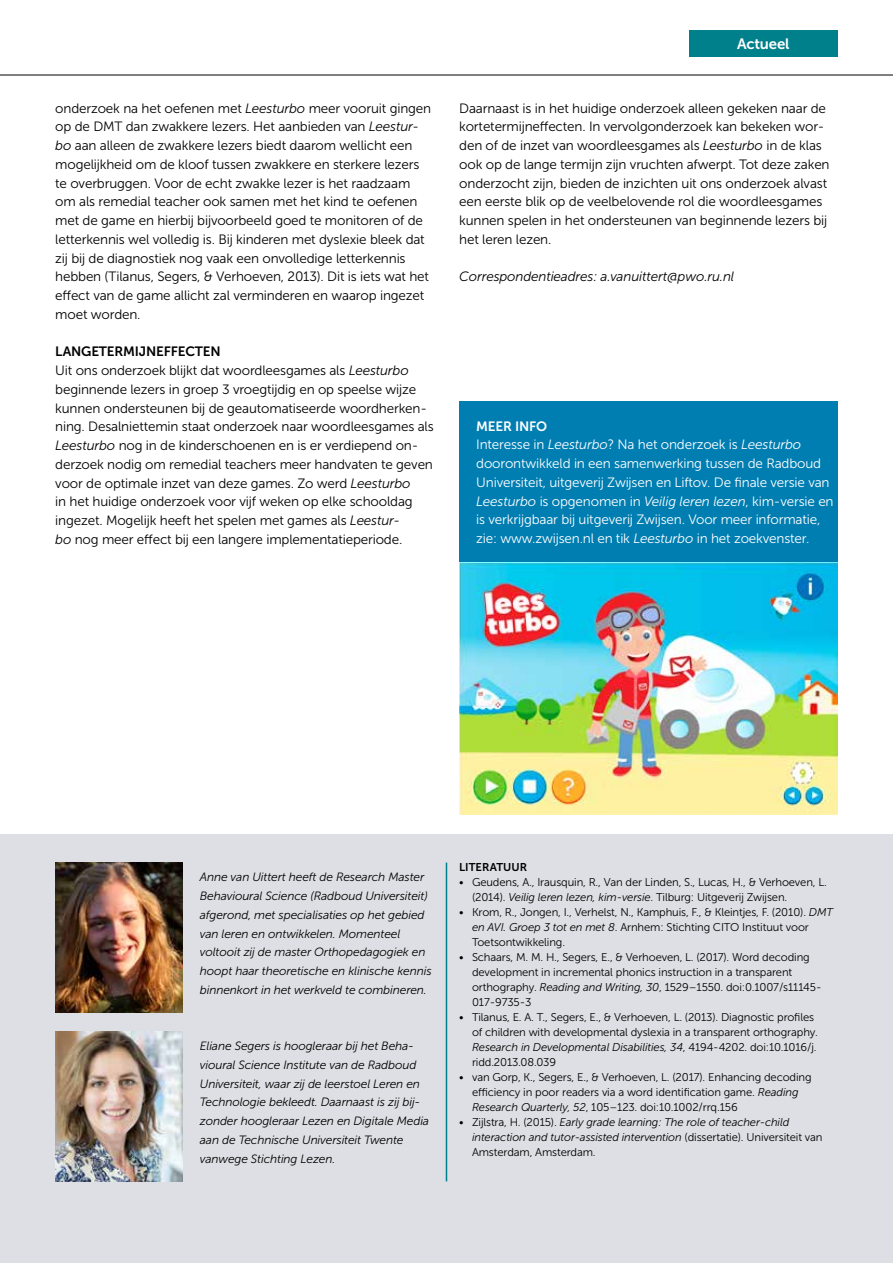
<style>
.page{position:relative;width:893px;height:1263px;background:#fff}
.page>*{position:absolute;margin:0;border:0;box-sizing:border-box;transform-origin:0 0}
.t1{font:15px "Museo Sans 700";letter-spacing:-.01em;color:#fff}
.t2{font:13.5px/18.8px "Museo Sans 300";letter-spacing:-.01em;color:#000}
.t3{font:13.5px/18.8px "Museo Sans 300";letter-spacing:-.01em;color:#fff}
.t4{font:italic 13.5px "Museo Sans 300";letter-spacing:-.01em;color:#000}
.t5{font:13.5px "Museo Sans 700";letter-spacing:-.01em;color:#000}
.t6{font:13.5px "Museo Sans 700";letter-spacing:-.01em;color:#fff}
.t7{font:italic 12px/18.8px "Museo Sans 300";letter-spacing:-.01em;color:#000}
.t8{font:11.25px/15px "Museo Sans 300";letter-spacing:-.01em;color:#000}
.t9{font:italic 11.25px/15px "Museo Sans 300";letter-spacing:-.01em;color:#000}
.t10{font:11.25px "Museo Sans 700";color:#000}
.s1{font-style:italic}
.s2{font-style:normal}
</style>
<div class="page">
<hr style="left:0;top:75px;width:893px;height:1px;background:#000">
<div style="left:689px;top:30px;width:149px;height:26px;background:#00808a"></div>
<div style="left:0;top:834px;width:893px;height:429px;background:#dddfe4"></div>
<img style="left:55px;top:1031px;width:128px;height:150px">
<img style="left:55px;top:863px;width:128px;height:150px">
<hr style="left:446px;top:863px;width:1px;height:318px;background:#00808a">
<div style="left:459px;top:401px;width:379px;height:161px;background:#007eb2"></div>
<img style="left:459px;top:562px;width:379px;height:252px">
<p class="t2" style="left:55px;top:99px;width:377px">onderzoek na het oefenen met <span class="s1">Leesturbo</span> meer vooruit gingen op de DMT dan zwakkere lezers. Het aanbieden van <span class="s1">Leestur&shy;bo</span> aan alleen de zwakkere lezers biedt daarom wellicht een mogelijkheid om de kloof tussen zwakkere en sterkere lezers te overbruggen. Voor de echt zwakke lezer is het raadzaam om als remedial teacher ook samen met het kind te oefenen met de game en hierbij bijvoorbeeld goed te monitoren of de letterkennis wel volledig is. Bij kinderen met dyslexie bleek dat zij bij de diagnostiek nog vaak een onvolledige letterkennis hebben (Tilanus, Segers, &amp; Verhoeven, 2013). Dit is iets wat het effect van de game allicht zal verminderen en waarop ingezet moet worden.</p>
<p class="t5" style="left:55px;top:344px;width:167px">LANGETERMIJNEFFECTEN</p>
<p class="t2" style="left:55px;top:361px;width:380px">Uit ons onderzoek blijkt dat woordleesgames als <span class="s1">Leesturbo </span>beginnende lezers in groep 3 vroegtijdig en op speelse wijze kunnen ondersteunen bij de geautomatiseerde woordherken&shy;ning. Desalniettemin staat onderzoek naar woordleesgames als <span class="s1">Leesturbo</span> nog in de kinderschoenen en is er verdiepend on&shy;derzoek nodig om remedial teachers meer handvaten te geven voor de optimale inzet van deze games. Zo werd <span class="s1">Leesturbo<br></span>in het huidige onderzoek voor vijf weken op elke schooldag ingezet. Mogelijk heeft het spelen met games als <span class="s1">Leestur-<br>bo</span> nog meer effect bij een langere implementatieperiode.</p>
<p class="t1" style="left:737px;top:35px;width:54px">Actueel</p>
<p class="t2" style="left:459px;top:99px;width:372px">Daarnaast is in het huidige onderzoek alleen gekeken naar de kortetermijneffecten. In vervolgonderzoek kan bekeken wor&shy;den of de inzet van woordleesgames als <span class="s1">Leesturbo</span> in de klas ook op de lange termijn zijn vruchten afwerpt. Tot deze zaken onderzocht zijn, bieden de inzichten uit ons onderzoek alvast een eerste blik op de veelbelovende rol die woordleesgames kunnen spelen in het ondersteunen van beginnende lezers bij het leren lezen.</p>
<p class="t4" style="left:459px;top:269px;width:276px">Correspondentieadres: a.vanuittert@pwo.ru.nl</p>
<p class="t6" style="left:476px;top:418px;width:72px">MEER INFO</p>
<p class="t3" style="left:476px;top:435px;width:359px">Interesse in <span class="s1">Leesturbo</span>? Na het onderzoek is <span class="s1">Leesturbo </span>doorontwikkeld in een samenwerking tussen de Radboud Universiteit, uitgeverij Zwijsen en Liftov. De finale versie van <span class="s1">Leesturbo</span> is opgenomen in <span class="s1">Veilig leren lezen</span>, kim-versie en is verkrijgbaar bij uitgeverij Zwijsen. Voor meer informatie, zie: www.zwijsen.nl en tik <span class="s1">Leesturbo</span> in het zoekvenster.</p>
<p class="t7" style="left:200px;top:868px;width:233px">Anne van Uittert heeft de Research Master Behavioural Science (Radboud Universiteit) afgerond, met specialisaties op het gebied van leren en ontwikkelen. Momenteel voltooit zij de master Orthopedagogiek en hoopt haar theoretische en klinische kennis binnenkort in het werkveld te combineren.</p>
<p class="t7" style="left:200px;top:1037px;width:231px">Eliane Segers is hoogleraar bij het Beha&shy;vioural Science Institute van de Radboud Universiteit, waar zij de leerstoel Leren en Technologie bekleedt. Daarnaast is zij bij&shy;zonder hoogleraar Lezen en Digitale Media aan de Technische Universiteit Twente vanwege Stichting Lezen.</p>
<p class="t10" style="left:459px;top:861px;width:69px">LITERATUUR</p>
<p class="t8" style="left:472px;top:875px;width:356px;text-indent:-13px">• Geudens, A., Irausquin, R., Van der Linden, S., Lucas, H., &amp; Verhoeven, L. (2014). <span class="s1">Veilig leren lezen, kim-versie</span>. Tilburg: Uitgeverij Zwijsen.</p>
<p class="t8" style="left:472px;top:905px;width:363px;text-indent:-13px">• Krom, R., Jongen, I., Verhelst, N., Kamphuis, F., &amp; Kleintjes, F. (2010). <span class="s1">DMT en AVI. Groep 3 tot en met 8</span>. Arnhem: Stichting CITO Instituut voor<br>Toetsontwikkeling.</p>
<p class="t8" style="left:472px;top:950px;width:351px;text-indent:-13px">• Schaars, M. M. H., Segers, E., &amp; Verhoeven, L. (2017). Word decoding development in incremental phonics instruction in a transparent orthography. <span class="s1">Reading and Writing, 30</span>, 1529–1550. doi:0.1007/s11145- 017-9735-3</p>
<p class="t8" style="left:472px;top:1010px;width:347px;text-indent:-13px">• Tilanus, E. A. T., Segers, E., &amp; Verhoeven, L. (2013). Diagnostic profiles of children with developmental dyslexia in a transparent orthography.<br><span class="s1">Research in Developmental Disabilities, 34</span>, 4194-4202. doi:10.1016/j. ridd.2013.08.039</p>
<p class="t8" style="left:472px;top:1070px;width:341px;text-indent:-13px">• van Gorp, K., Segers, E., &amp; Verhoeven, L. (2017). Enhancing decoding efficiency in poor readers via a word identification game. <span class="s1">Reading<br>Research Quarterly, 52</span>, 105–123. doi:10.1002/rrq.156</p>
<p class="t9" style="left:472px;top:1115px;width:352px;text-indent:-13px"><span class="s2">• Zijlstra, H. (2015).</span> Early grade learning: The role of teacher-child interaction and tutor-assisted intervention <span class="s2">(dissertatie). Universiteit van<br>Amsterdam, Amsterdam.</span></p>
</div>
